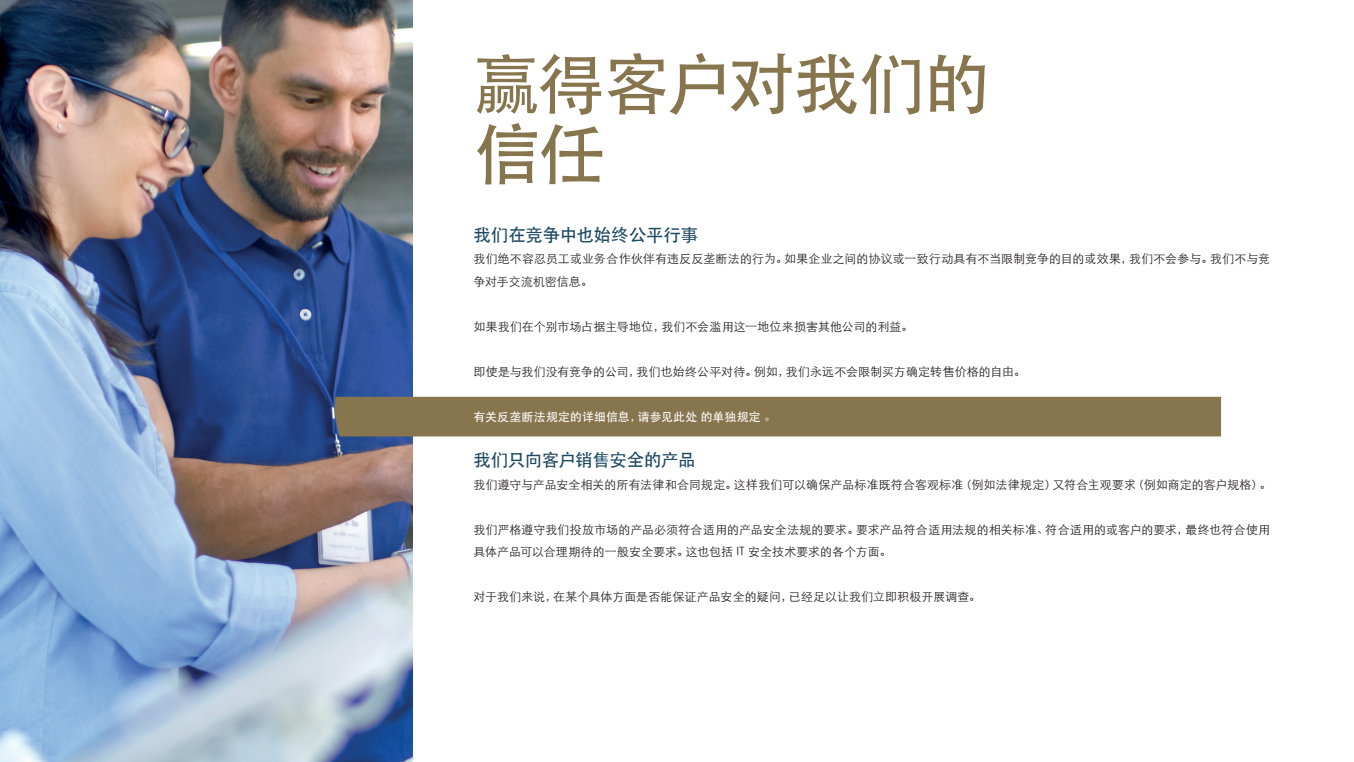
<style>
.page{position:relative;width:1354px;height:762px;background:#fff}
.page>*{position:absolute;margin:0;border:0;box-sizing:border-box;transform-origin:0 0}
.t1{font:500 66.75px/70px "ST Heiti SC";letter-spacing:-.035em;color:#87754e}
.t2{font:500 17.5px "ST Heiti SC";letter-spacing:-.02em;color:#1c4862}
.t3{font:300 11.88px/22.5px "ST Heiti SC";letter-spacing:.01em;color:#231f20}
.t4{font:500 11.88px "ST Heiti SC";letter-spacing:.02em;color:#fff}
</style>
<div class="page">
<img style="left:0;top:0;width:413px;height:761px">
<div style="left:334px;top:396px;width:887px;height:40px;background:#87754e"></div>
<h1 class="t1" style="left:473px;top:47px;width:519px">赢得客户对我们的信任</h1>
<h2 class="t2" style="left:473px;top:225px;width:226px">我们在竞争中也始终公平行事</h2>
<p class="t3" style="left:473px;top:246px;width:798px">我们绝不容忍员工或业务合作伙伴有违反反垄断法的行为。如果企业之间的协议或一致行动具有不当限制竞争的目的或效果，我们不会参与。我们不与竞争对手交流机密信息。</p>
<p class="t3" style="left:473px;top:314px;width:441px">如果我们在个别市场占据主导地位，我们不会滥用这一地位来损害其他公司的利益。</p>
<p class="t3" style="left:473px;top:359px;width:554px">即使是与我们没有竞争的公司，我们也始终公平对待。例如，我们永远不会限制买方确定转售价格的自由。</p>
<p class="t4" style="left:473px;top:410px;width:304px">有关反垄断法规定的详细信息，请参见此处 的单独规定 。</p>
<h2 class="t2" style="left:473px;top:450px;width:223px">我们只向客户销售安全的产品</h2>
<p class="t3" style="left:473px;top:471px;width:799px">我们遵守与产品安全相关的所有法律和合同规定。这样我们可以确保产品标准既符合客观标准（例如法律规定）又符合主观要求（例如商定的客户规格）。</p>
<p class="t3" style="left:473px;top:516px;width:798px">我们严格遵守我们投放市场的产品必须符合适用的产品安全法规的要求。要求产品符合适用法规的相关标准、符合适用的或客户的要求，最终也符合使用具体产品可以合理期待的一般安全要求。这也包括 IT 安全技术要求的各个方面。</p>
<p class="t3" style="left:473px;top:584px;width:508px">对于我们来说，在某个具体方面是否能保证产品安全的疑问，已经足以让我们立即积极开展调查。</p>
</div>
